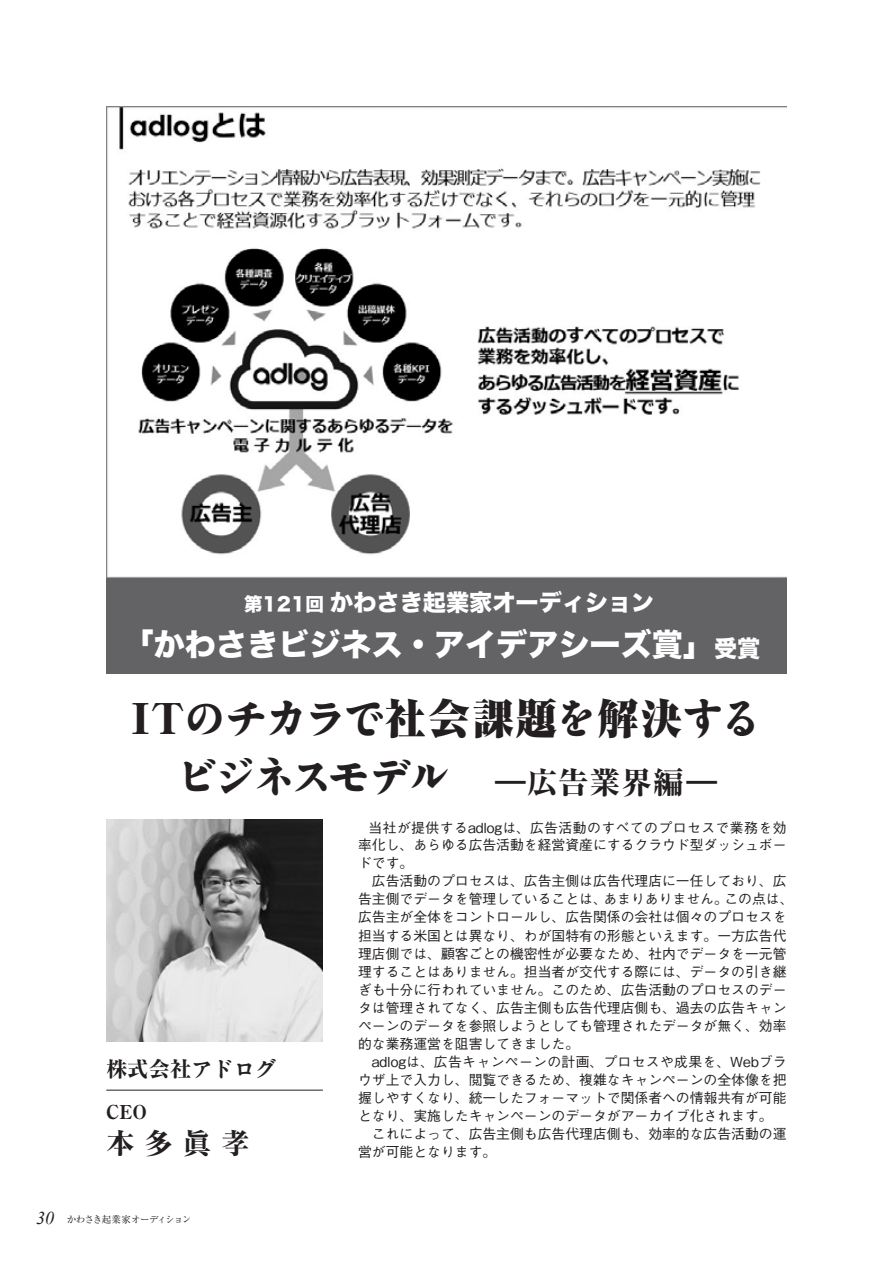
<style>
.page{position:relative;width:893px;height:1263px;background:#fff}
.page>*{position:absolute;margin:0;border:0;box-sizing:border-box;transform-origin:0 0}
.t1{font:40.8px/58.5px "Antique Std ANDB";letter-spacing:-.045em;color:#231f20;text-align:center}
.t2{font:31.2px "Hira Kaku Std W8";color:#fff}
.t3{font:800 28.65px "Ryumin";color:#231f20}
.t4{font:23.1px "Hira Kaku Std W8";color:#fff}
.t5{font:800 21.3px "Ryumin";color:#231f20}
.t6{font:800 19.2px "Ryumin Pro";color:#231f20}
.t7{font:500 13.8px/18px "Gothic BBB Pr 6";color:#231f20}
.t8{font:9.6px "Ryumin";letter-spacing:-.06em;color:#231f20}
.s1{font-size:18.45px}
.s2{font-size:23.1px}
.s3{font-family:"Ryumin Pro";font-weight:900}
.s4{font-family:"Ryumin";font-weight:900}
.s5{font-family:"Ryumin Pro";font-weight:800;font-size:30.6px}
.s6{font-family:"Ryumin";font-weight:800;font-size:30.6px}
.s7{font-family:"Antique Std ANM";font-weight:400}
.s8{font-family:"Times New Roman";font-style:italic;font-size:18px}
</style>
<div class="page">
<img style="left:106px;top:820px;width:217px;height:221px">
<hr style="left:106px;top:1090px;width:217px;height:1px;background:#231f20">
<div style="left:106px;top:577px;width:681px;height:97px;background:#636366"></div>
<img style="left:106px;top:106px;width:680px;height:471px">
<h3 class="t4" style="left:244px;top:589px;width:412px"><span class="s1">第121回</span> かわさき起業家オーディション</h3>
<h2 class="t2" style="left:123px;top:626px;width:639px">「かわさきビジネス・アイデアシーズ賞」<span class="s2">受賞</span></h2>
<h1 class="t1" style="left:132px;top:685px;width:631px"><span class="s3">IT</span>のチカラで<span class="s4">社会課題</span>を<span class="s4">解決</span>するビジネスモデル <span class="s5">―</span><span class="s6">広告業界編</span><span class="s5">―</span></h1>
<h3 class="t5" style="left:106px;top:1055px;width:172px">株式会社<span class="s7">アドログ</span></h3>
<h3 class="t6" style="left:106px;top:1097px;width:42px">CEO</h3>
<h3 class="t3" style="left:106px;top:1125px;width:145px">本多眞孝</h3>
<p class="t8" style="left:36px;top:1214px;width:157px"><span class="s8">30</span> かわさき起業家オーディション</p>
<p class="t7" style="left:358px;top:818px;width:437px;text-indent:10px">当社が提供するadlogは、広告活動のすべてのプロセスで業務を効率化し、あらゆる広告活動を経営資産にするクラウド型ダッシュボードです。<br>　広告活動のプロセスは、広告主側は広告代理店に一任しており、広告主側でデータを管理していることは、あまりありません。この点は、広告主が全体をコントロールし、広告関係の会社は個々のプロセスを担当する米国とは異なり、わが国特有の形態といえます。一方広告代理店側では、顧客ごとの機密性が必要なため、社内でデータを一元管理することはありません。担当者が交代する際には、データの引き継ぎも十分に行われていません。このため、広告活動のプロセスのデータは管理されてなく、広告主側も広告代理店側も、過去の広告キャンペーンのデータを参照しようとしても管理されたデータが無く、効率的な業務運営を阻害してきました。<br>　adlogは、広告キャンペーンの計画、プロセスや成果を、Webブラウザ上で入力し、閲覧できるため、複雑なキャンペーンの全体像を把握しやすくなり、統一したフォーマットで関係者への情報共有が可能となり、実施したキャンペーンのデータがアーカイブ化されます。<br>　これによって、広告主側も広告代理店側も、効率的な広告活動の運営が可能となります。</p>
</div>
